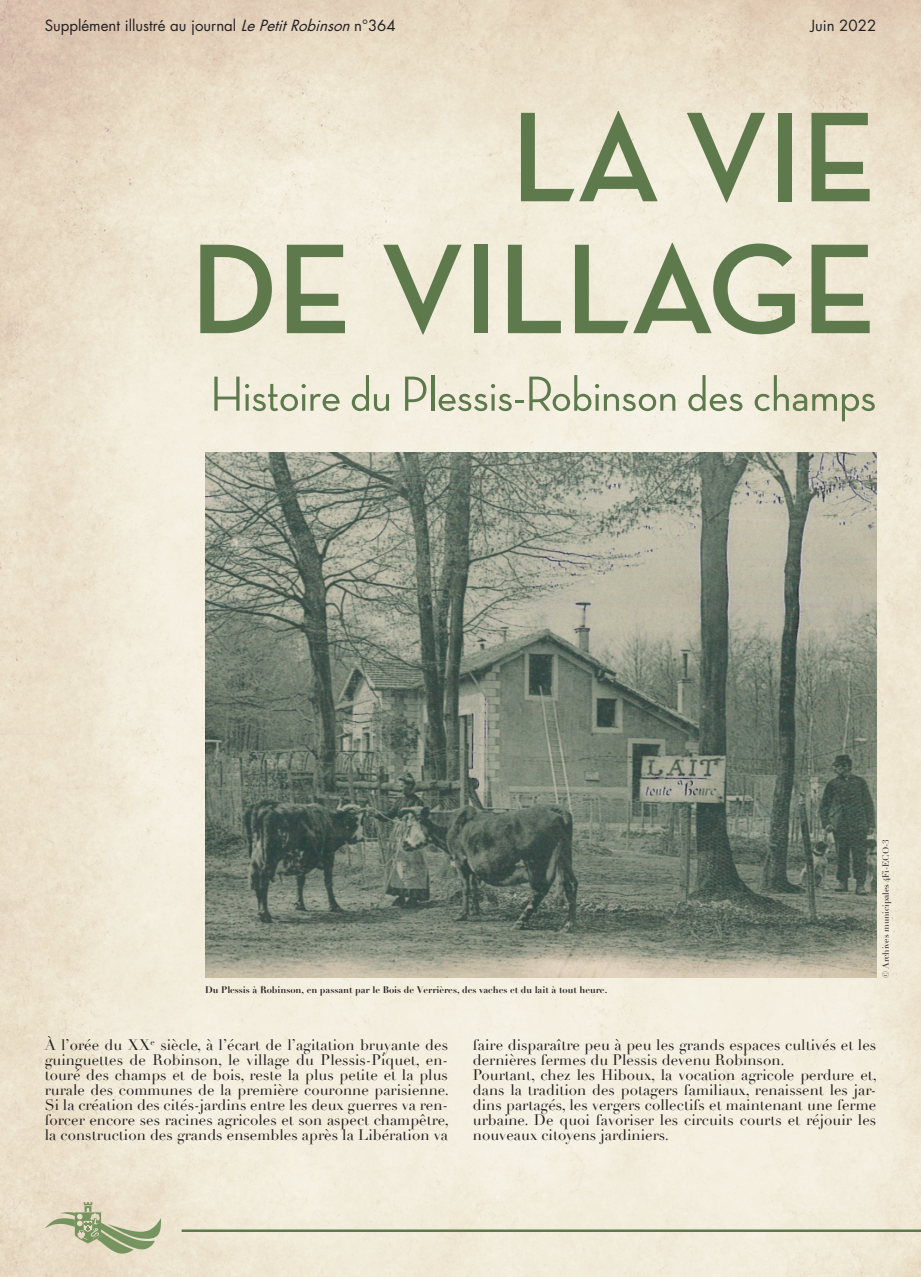
<style>
.page{position:relative;width:921px;height:1277px;background:#fff}
.page>*{position:absolute;margin:0;border:0;box-sizing:border-box;transform-origin:0 0}
.t1{font:700 130px/131.9px "Neutra Disp";color:#5e7a4d;text-align:right}
.t2{font:500 50.12px "Neutra Disp";color:#5e7a4d}
.t3{font:15px/15px "Didot";color:#231f20;text-align:justify}
.t4{font:15px "Futura";color:#231f20}
.t5{font:700 9.38px "Didot";color:#231f20}
.t6{font:8.75px "Didot";color:#231f20}
.s1{font-style:italic}
</style>
<div class="page">
<img style="left:0;top:0;width:921px;height:1277px">
<svg style="left:45px;top:1202px;width:116px;height:51px;background:#c7c8a9"></svg>
<hr style="left:182px;top:1229px;width:739px;height:3px;background:#5e7a4d">
<img style="left:205px;top:452px;width:671px;height:526px">
<p class="t4" style="left:45px;top:15px;width:352px">Supplément illustré au journal <span class="s1">LePetitRobinson</span>n°364</p>
<p class="t4" style="left:810px;top:15px;width:67px">Juin 2022</p>
<p class="t1" style="left:191px;top:94px;width:687px">LA VIE<br>DE VILLAGE</p>
<p class="t2" style="left:210px;top:366px;width:668px">Histoire du Plessis-Robinson des champs</p>
<p class="t5" style="left:205px;top:984px;width:403px">Du Plessis à Robinson, en passant par le Bois de Verrières, des vaches et du lait à tout heure.</p>
<p class="t6" style="left:880px;top:978px;width:140px;rotate:-90deg">© Archives municipales 4Fi-ECO-3</p>
<p class="t3" style="left:45px;top:1037px;width:406px">À l’orée du XX<sup>e</sup> siècle, à l’écart de l’agitation bruyante des guinguettes de Robinson, le village du Plessis-Piquet, en&shy;touré des champs et de bois, reste la plus petite et la plus rurale des communes de la première couronne parisienne.<br>Si la création des cités-jardins entre les deux guerres va ren&shy;forcer encore ses racines agricoles et son aspect champêtre, la construction des grands ensembles après la Libération va</p>
<p class="t3" style="left:473px;top:1037px;width:405px">faire disparaître peu à peu les grands espaces cultivés et les dernières fermes du Plessis devenu Robinson.</p>
<p class="t3" style="left:473px;top:1067px;width:406px">Pourtant, chez les Hiboux, la vocation agricole perdure et, dans la tradition des potagers familiaux, renaissent les jar&shy;dins partagés, les vergers collectifs et maintenant une ferme urbaine. De quoi favoriser les circuits courts et réjouir les nouveaux citoyens jardiniers.</p>
</div>
